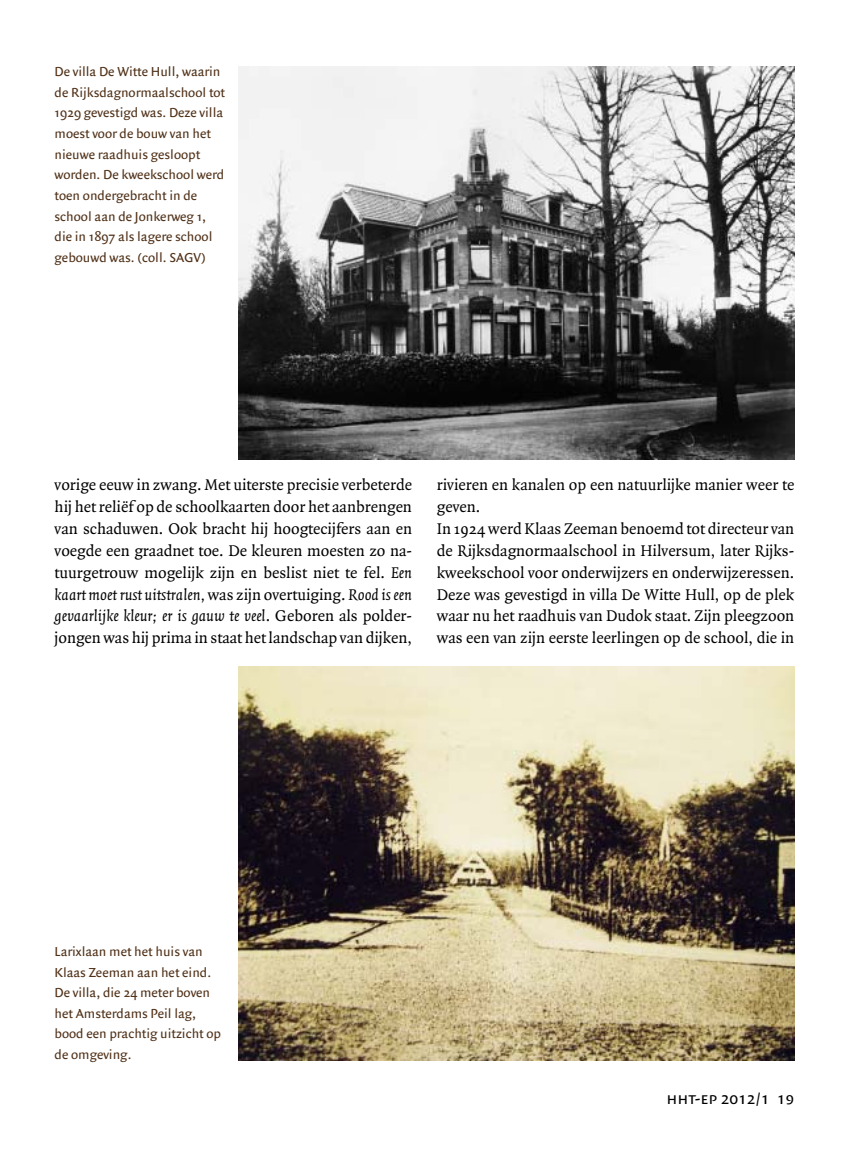
<style>
.page{position:relative;width:844px;height:1166px;background:#fff}
.page>*{position:absolute;margin:0;border:0;box-sizing:border-box;transform-origin:0 0}
.t1{font:17.5px "Quadraat Sans Small Caps";color:#000}
.t2{font:16.62px/21.9px "Quadraat";color:#000;text-align:justify}
.t3{font:14px/20.7px "Quadraat Sans";color:#503118}
.s1{font-style:italic}
</style>
<div class="page">
<img style="left:238px;top:667px;width:556px;height:393px">
<img style="left:238px;top:66px;width:556px;height:393px">
<p class="t3" style="left:55px;top:62px;width:172px">De villa De Witte Hull, waarin de Rijksdagnormaalschool tot<br>1929 gevestigd was. Deze villa moest voor de bouw van het nieuwe raadhuis gesloopt worden. De kweekschool werd toen ondergebracht in de school aan de Jonkerweg 1, die in 1897 als lagere school gebouwd was. (coll. SAGV)</p>
<p class="t2" style="left:55px;top:475px;width:359px">vorige eeuw in zwang. Met uiterste precisie verbeterde hij het reliëf op de schoolkaarten door het aanbrengen van schaduwen. Ook bracht hij hoogtecijfers aan en voegde een graadnet toe. De kleuren moesten zo na&shy;tuurgetrouw mogelijk zijn en beslist niet te fel. <span class="s1">Een kaart moet rust uitstralen,</span>was zijn overtuiging. <span class="s1">Rood is een gevaarlijke kleur; er is gauw te veel</span>. Geboren als polder&shy;jongen was hij prima in staat het landschap van dijken,</p>
<p class="t2" style="left:437px;top:475px;width:359px;text-align:left">rivieren en kanalen op een natuurlijke manier weer te geven.<br>In 1924 werd Klaas Zeeman benoemd tot directeur van de Rijksdagnormaalschool in Hilversum, later Rijks&shy;kweekschool voor onderwijzers en onderwijzeressen.<br>Deze was gevestigd in villa De Witte Hull, op de plek waar nu het raadhuis van Dudok staat. Zijn pleegzoon was een van zijn eerste leerlingen op de school, die in</p>
<p class="t3" style="left:55px;top:942px;width:168px">Larixlaan met het huis van<br>Klaas Zeeman aan het eind.<br>De villa, die 24 meter boven het Amsterdams Peil lag, bood een prachtig uitzicht op de omgeving.</p>
<p class="t1" style="left:666px;top:1088px;width:129px">hht-ep 2012/1 19</p>
</div>
